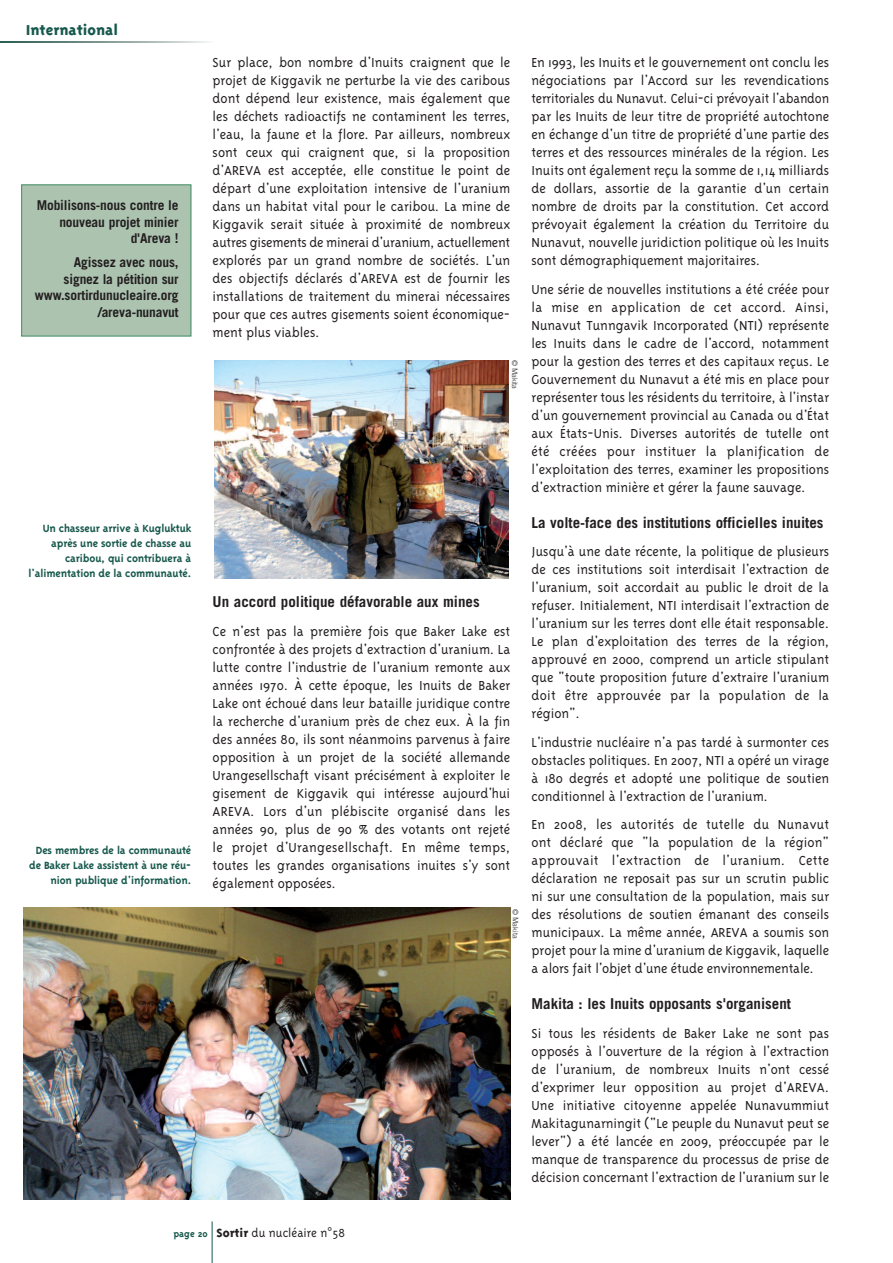
<style>
.page{position:relative;width:893px;height:1263px;background:#fff}
.page>*{position:absolute;margin:0;border:0;box-sizing:border-box;transform-origin:0 0}
.t1{font:800 16.5px "Triplex";color:#17584d}
.t2{font:300 15px/18px "Triplex";color:#231f20;text-align:justify}
.t3{font:700 15px "Trade Gothic LT Std";color:#231f20}
.t4{font:700 13.5px/16.5px "Trade Gothic LT Std";letter-spacing:-.01em;color:#231f20;text-align:right}
.t5{font:300 13.5px "Triplex";color:#231f20}
.t6{font:700 12px/15px "Triplex";letter-spacing:-.01em;color:#17584d;text-align:right}
.t7{font:300 7.5px "Trade Gothic LT Std";color:#231f20}
.s1{font-weight:700;font-size:10.5px;color:#17584d}
.s2{font-weight:800}
.s3{font-family:"Arial Narrow";font-weight:400}
</style>
<div class="page">
<svg style="left:0;top:41px;width:208px;height:2px"></svg>
<hr style="left:212px;top:1221px;width:1px;height:42px;background:#17584d">
<img style="left:215px;top:360px;width:294px;height:218px">
<img style="left:23px;top:907px;width:487px;height:292px">
<div style="left:22px;top:185px;width:169px;height:151px;background:#acc3b0"></div>
<div style="left:21px;top:184px;width:170px;height:152px;border:1px solid #3c895e"></div>
<p class="t1" style="left:26px;top:20px;width:94px">International</p>
<p class="t4" style="left:37px;top:198px;width:143px">Mobilisons-nous contre le nouveau projet minier d'Areva !</p>
<p class="t4" style="left:35px;top:255px;width:145px">Agissez avec nous,<br>signez la pétition sur www.sortirdunucleaire.org /areva-nunavut</p>
<p class="t6" style="left:28px;top:520px;width:164px">Un chasseur arrive à Kugluktuk après une sortie de chasse au caribou, qui contribuera à l'alimentation de la communauté.</p>
<p class="t6" style="left:29px;top:842px;width:164px">Des membres de la communauté de Baker Lake assistent à une réu&shy;nion publique d'information.</p>
<p class="t2" style="left:213px;top:53px;width:299px">Sur place, bon nombre d'Inuits craignent que le projet de Kiggavik ne perturbe la vie des caribous dont dépend leur existence, mais également que les déchets radioactifs ne contaminent les terres, l'eau, la faune et la flore. Par ailleurs, nombreux sont ceux qui craignent que, si la proposition d'AREVA est acceptée, elle constitue le point de départ d'une exploitation intensive de l'uranium dans un habitat vital pour le caribou. La mine de Kiggavik serait située à proximité de nombreux autres gisements de minerai d'uranium, actuellement explorés par un grand nombre de sociétés. L'un des objectifs déclarés d'AREVA est de fournir les installations de traitement du minerai nécessaires pour que ces autres gisements soient économique&shy;ment plus viables.</p>
<p class="t7" style="left:517px;top:360px;width:31px;rotate:90deg">© Makita</p>
<p class="t3" style="left:213px;top:596px;width:269px">Un accord politique défavorable aux mines</p>
<p class="t2" style="left:213px;top:621px;width:299px">Ce n'est pas la première fois que Baker Lake est confrontée à des projets d'extraction d'uranium. La lutte contre l'industrie de l'uranium remonte aux années 1970. À cette époque, les Inuits de Baker Lake ont échoué dans leur bataille juridique contre la recherche d'uranium près de chez eux. À la fin des années 80, ils sont néanmoins parvenus à faire opposition à un projet de la société allemande Urangesellschaft visant précisément à exploiter le gisement de Kiggavik qui intéresse aujourd'hui AREVA. Lors d'un plébiscite organisé dans les années 90, plus de 90 % des votants ont rejeté le projet d'Urangesellschaft. En même temps, toutes les grandes organisations inuites s'y sont également opposées.</p>
<p class="t7" style="left:518px;top:909px;width:31px;rotate:90deg">© Makita</p>
<p class="t2" style="left:531px;top:53px;width:299px">En 1993, les Inuits et le gouvernement ont conclu les négociations par l'Accord sur les revendications territoriales du Nunavut. Celui-ci prévoyait l'abandon par les Inuits de leur titre de propriété autochtone en échange d'un titre de propriété d'une partie des terres et des ressources minérales de la région. Les Inuits ont également reçu la somme de 1,14 milliards de dollars, assortie de la garantie d'un certain nombre de droits par la constitution. Cet accord prévoyait également la création du Territoire du Nunavut, nouvelle juridiction politique où les Inuits sont démographiquement majoritaires.</p>
<p class="t2" style="left:531px;top:279px;width:299px">Une série de nouvelles institutions a été créée pour la mise en application de cet accord. Ainsi, Nunavut Tunngavik Incorporated (NTI) représente les Inuits dans le cadre de l'accord, notamment pour la gestion des terres et des capitaux reçus. Le Gouvernement du Nunavut a été mis en place pour représenter tous les résidents du territoire, à l'instar d'un gouvernement provincial au Canada ou d'État aux États-Unis. Diverses autorités de tutelle ont été créées pour instituer la planification de l'exploitation des terres, examiner les propositions d'extraction minière et gérer la faune sauvage.</p>
<p class="t3" style="left:531px;top:517px;width:294px">La volte-face des institutions officielles inuites</p>
<p class="t2" style="left:531px;top:542px;width:299px">Jusqu'à une date récente, la politique de plusieurs de ces institutions soit interdisait l'extraction de l'uranium, soit accordait au public le droit de la refuser. Initialement, NTI interdisait l'extraction de l'uranium sur les terres dont elle était responsable.<br>Le plan d'exploitation des terres de la région, approuvé en 2000, comprend un article stipulant que "toute proposition future d'extraire l'uranium doit être approuvée par la population de la région".</p>
<p class="t2" style="left:531px;top:732px;width:299px">L'industrie nucléaire n'a pas tardé à surmonter ces obstacles politiques. En 2007, NTI a opéré un virage à 180 degrés et adopté une politique de soutien conditionnel à l'extraction de l'uranium.</p>
<p class="t2" style="left:531px;top:815px;width:299px">En 2008, les autorités de tutelle du Nunavut ont déclaré que "la population de la région" approuvait l'extraction de l'uranium. Cette déclaration ne reposait pas sur un scrutin public ni sur une consultation de la population, mais sur des résolutions de soutien émanant des conseils municipaux. La même année, AREVA a soumis son projet pour la mine d'uranium de Kiggavik, laquelle a alors fait l'objet d'une étude environnementale.</p>
<p class="t3" style="left:531px;top:998px;width:261px">Makita : les Inuits opposants s'organisent</p>
<p class="t2" style="left:531px;top:1023px;width:299px">Si tous les résidents de Baker Lake ne sont pas opposés à l'ouverture de la région à l'extraction de l'uranium, de nombreux Inuits n'ont cessé d'exprimer leur opposition au projet d'AREVA.<br>Une initiative citoyenne appelée Nunavummiut Makitagunarningit ("Le peuple du Nunavut peut se lever") a été lancée en 2009, préoccupée par le manque de transparence du processus de prise de décision concernant l'extraction de l'uranium sur le</p>
<p class="t5" style="left:173px;top:1224px;width:173px"><span class="s1">page 20</span> <span class="s2">Sortir</span> du nucléaire n<span class="s3">°</span>58</p>
</div>
